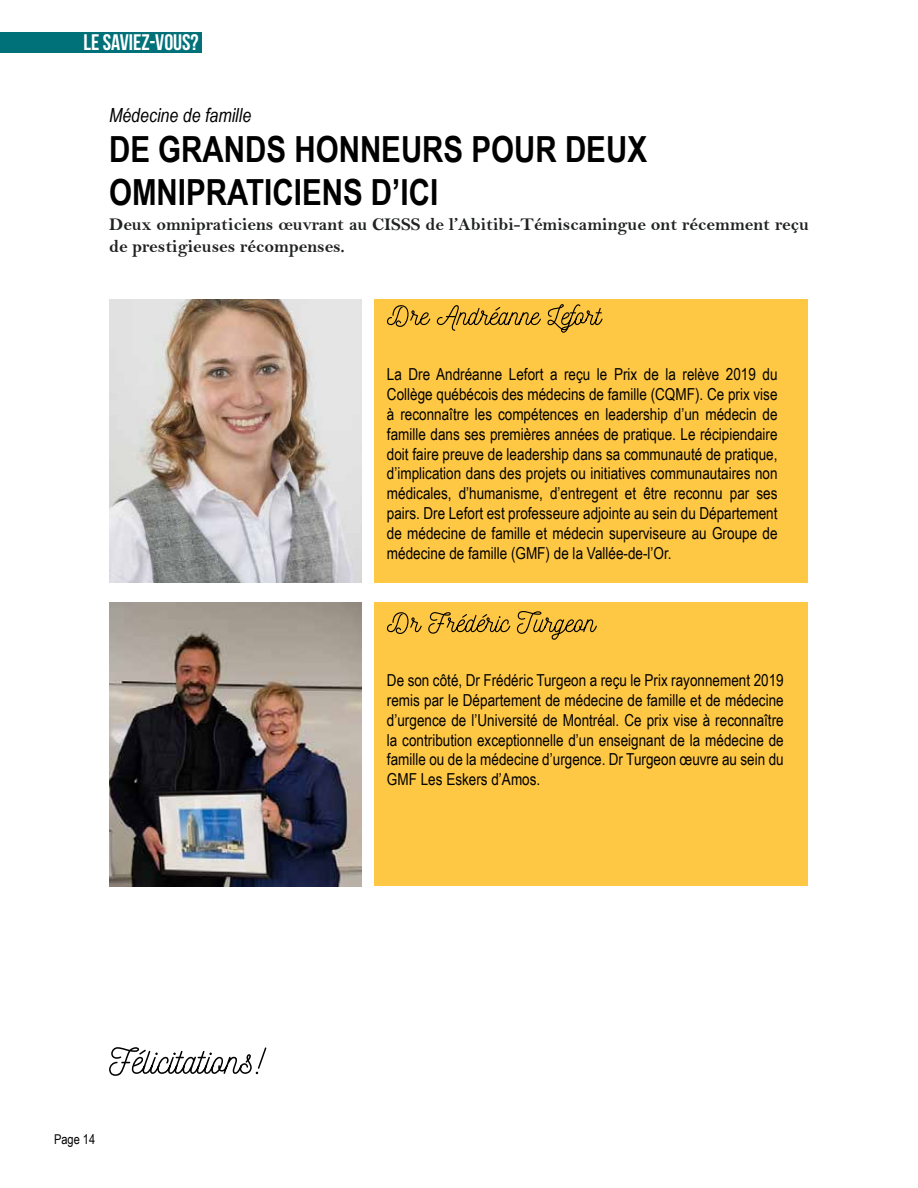
<style>
.page{position:relative;width:918px;height:1188px;background:#fff}
.page>*{position:absolute;margin:0;border:0;box-sizing:border-box;transform-origin:0 0}
.t1{font:700 36px/43.2px "Arial Narrow";color:#000}
.t2{font:22.5px "Bebas Neue";color:#fff}
.t3{font:italic 19.5px "Arial Narrow";color:#000}
.t4{font:18px/21.6px "Bell MT Bold";color:#212223}
.t5{font:16.5px/19.8px "Arial Narrow";color:#000;text-align:justify}
.t6{font:13.5px "Arial Narrow";color:#000}
</style>
<div class="page">
<div style="left:0;top:33px;width:202px;height:20px;background:#007079"></div>
<div style="left:374px;top:603px;width:433px;height:283px;background:#ffc844"></div>
<img style="left:109px;top:603px;width:253px;height:283px">
<img style="left:109px;top:299px;width:253px;height:284px">
<div style="left:374px;top:299px;width:433px;height:284px;background:#ffc844"></div>
<svg style="left:109px;top:1047px;width:157px;height:29px"></svg>
<svg style="left:387px;top:304px;width:216px;height:29px"></svg>
<svg style="left:387px;top:611px;width:210px;height:29px"></svg>
<h2 class="t2" style="left:83px;top:30px;width:117px">LE SAVIEZ-VOUS?</h2>
<p class="t3" style="left:109px;top:102px;width:144px">Médecine de famille</p>
<h1 class="t1" style="left:109px;top:126px;width:539px">DE GRANDS HONNEURS POUR DEUX<br>OMNIPRATICIENS D’ICI</h1>
<p class="t4" style="left:109px;top:214px;width:701px">Deux omnipraticiens œuvrant au CISSS de l’Abitibi-Témiscamingue ont récemment reçu de prestigieuses récompenses.</p>
<p class="t5" style="left:387px;top:364px;width:392px">La Dre Andréanne Lefort a reçu le Prix de la relève 2019 du Collège québécois des médecins de famille (CQMF). Ce prix vise à reconnaître les compétences en leadership d’un médecin de famille dans ses premières années de pratique. Le récipiendaire doit faire preuve de leadership dans sa communauté de pratique, d’implication dans des projets ou initiatives communautaires non médicales, d’humanisme, d’entregent et être reconnu par ses pairs. Dre Lefort est professeure adjointe au sein du Département de médecine de famille et médecin superviseure au Groupe de médecine de famille (GMF) de la Vallée-de-l’Or.</p>
<p class="t6" style="left:54px;top:1129px;width:43px">Page 14</p>
<p class="t5" style="left:387px;top:670px;width:398px">De son côté, Dr Frédéric Turgeon a reçu le Prix rayonnement 2019 remis par le Département de médecine de famille et de médecine d’urgence de l’Université de Montréal. Ce prix vise à reconnaître la contribution exceptionnelle d’un enseignant de la médecine de famille ou de la médecine d’urgence. Dr Turgeon œuvre au sein du GMF Les Eskers d’Amos.</p>
</div>
